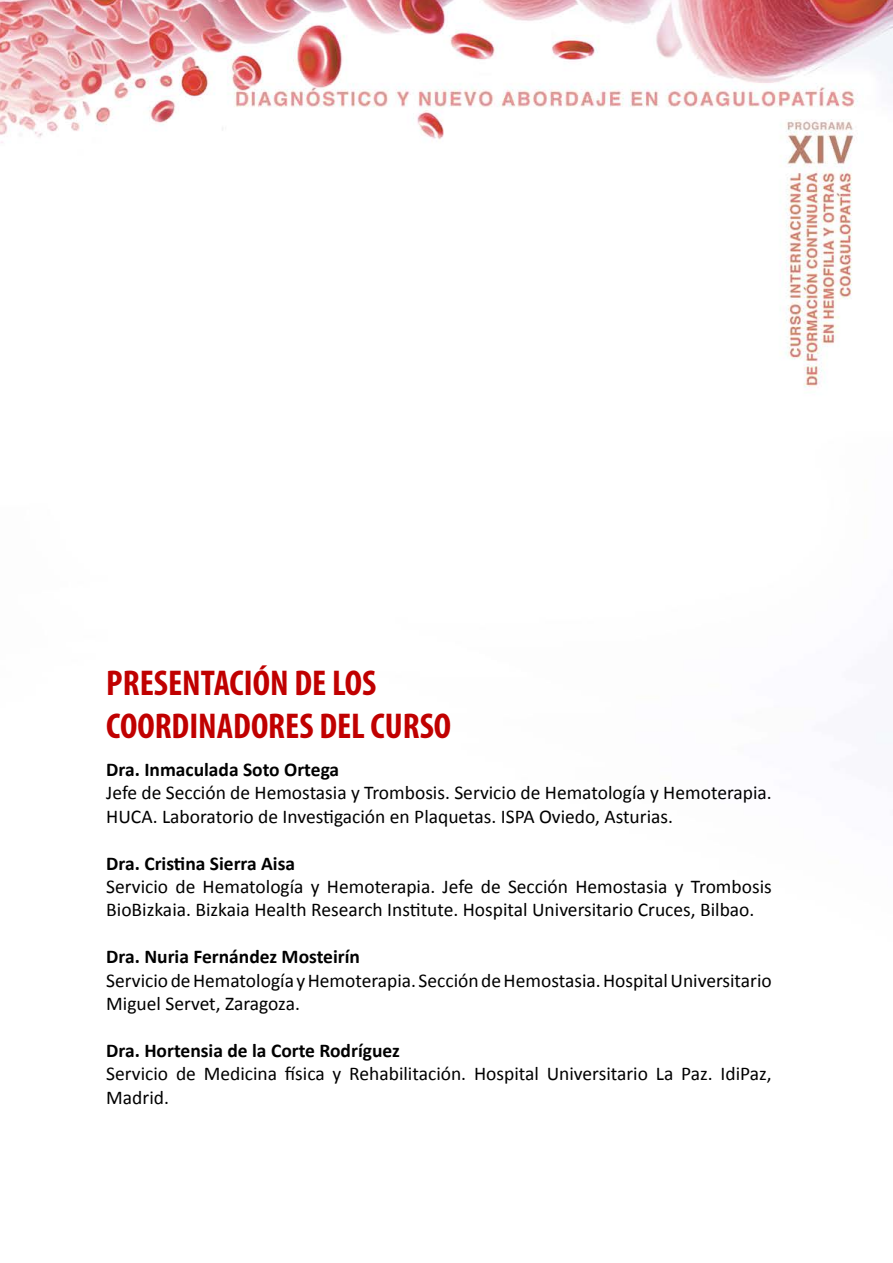
<style>
.page{position:relative;width:893px;height:1263px;background:#fff}
.page>*{position:absolute;margin:0;border:0;box-sizing:border-box;transform-origin:0 0}
.t1{font:700 condensed 36px/43.2px "Myriad Pro";color:#c00000}
.t2{font:19.5px/23.4px "Calibri";color:#000}
.t3{font:700 19.5px "Calibri";color:#000}
</style>
<div class="page">
<img style="left:0;top:0;width:893px;height:388px">
<h1 class="t1" style="left:106px;top:660px;width:346px">PRESENTACIÓN DE LOS<br>COORDINADORES DEL CURSO</h1>
<p class="t3" style="left:106px;top:757px;width:234px">Dra. Inmaculada Soto Ortega</p>
<p class="t2" style="left:106px;top:781px;width:667px">Jefe de Sección de Hemostasia y Trombosis. Servicio de Hematología y Hemoterapia.<br>HUCA. Laboratorio de Investigación en Plaquetas. ISPA Oviedo, Asturias.</p>
<p class="t3" style="left:106px;top:850px;width:190px">Dra. Cristina Sierra Aisa</p>
<p class="t2" style="left:106px;top:875px;width:667px">Servicio de Hematología y Hemoterapia. Jefe de Sección Hemostasia y Trombosis<br>BioBizkaia. Bizkaia Health Research Institute. Hospital Universitario Cruces, Bilbao.</p>
<p class="t3" style="left:106px;top:944px;width:255px">Dra. Nuria Fernández Mosteirín</p>
<p class="t2" style="left:106px;top:968px;width:667px">Servicio de Hematología y Hemoterapia. Sección de Hemostasia. Hospital Universitario<br>Miguel Servet, Zaragoza.</p>
<p class="t3" style="left:106px;top:1038px;width:295px">Dra. Hortensia de la Corte Rodríguez</p>
<p class="t2" style="left:106px;top:1062px;width:667px">Servicio de Medicina física y Rehabilitación. Hospital Universitario La Paz. IdiPaz,<br>Madrid.</p>
</div>
